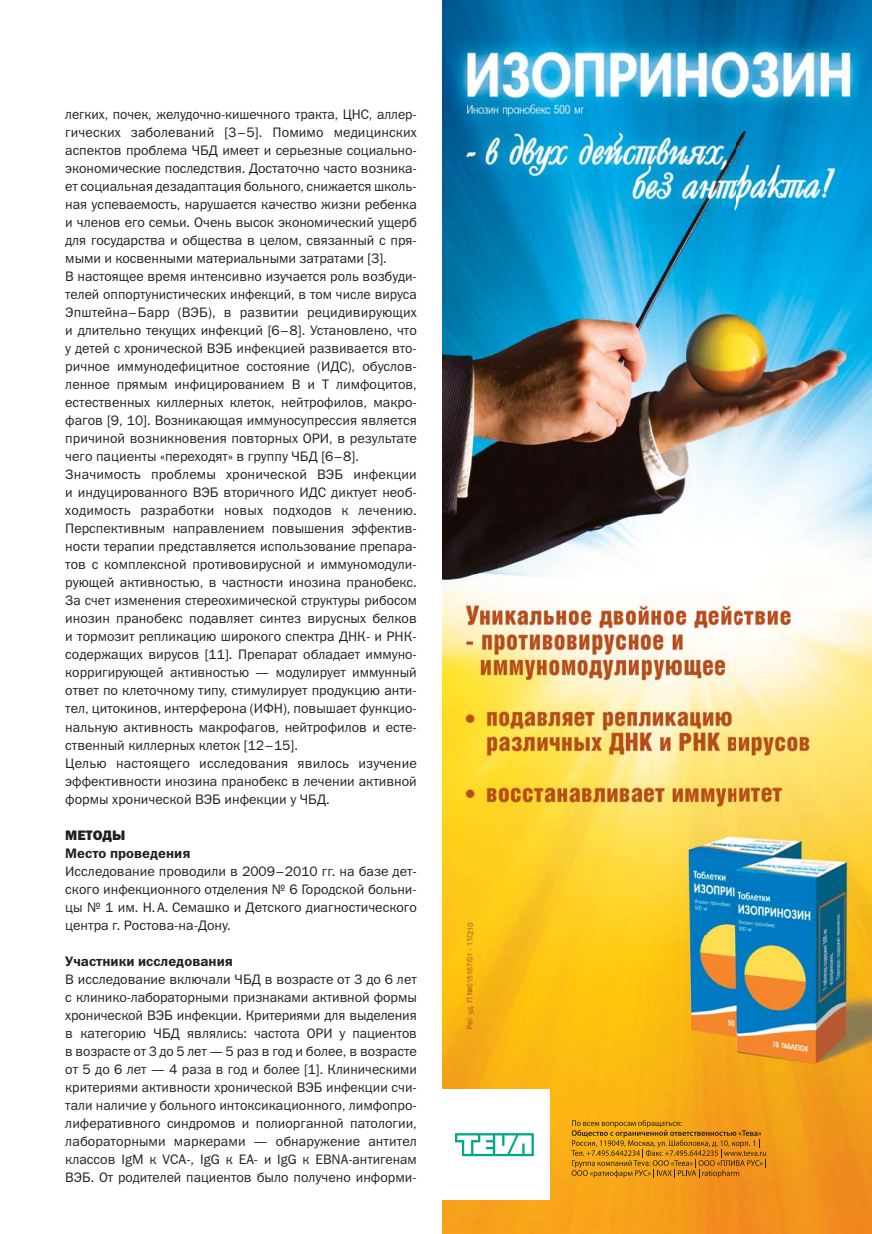
<style>
.page{position:relative;width:872px;height:1234px;background:#fff}
.page>*{position:absolute;margin:0;border:0;box-sizing:border-box;transform-origin:0 0}
.t1{font:13.8px/18px "Franklin Gothic Book C";color:#231f20;text-align:justify}
.t2{font:13.8px "Franklin Gothic Demi C";color:#231f20}
.t3{font:13.8px "Franklin Gothic Heavy C";color:#231f20}
</style>
<div class="page">
<img style="left:442px;top:0;width:430px;height:1233px">
<svg style="left:571px;top:1119px;width:195px;height:58px"></svg>
<div style="left:442px;top:1089px;width:107px;height:110px;background:#fff"></div>
<svg style="left:455px;top:1133px;width:79px;height:22px"></svg>
<p class="t1" style="left:65px;top:106px;width:353px;text-align:left">легких, почек, желудочно-кишечного тракта, ЦНС, аллер&shy;гических заболеваний [3–5]. Помимо медицинских аспектов проблема ЧБД имеет и серьезные социально&shy;экономические последствия. Достаточно часто возника&shy;ет социальная дезадаптация больного, снижается школь&shy;ная успеваемость, нарушается качество жизни ребенка и членов его семьи. Очень высок экономический ущерб для государства и общества в целом, связанный с пря&shy;мыми и косвенными материальными затратами [3].<br>В настоящее время интенсивно изучается роль возбуди&shy;телей оппортунистических инфекций, в том числе вируса Эпштейна–Барр (ВЭБ), в развитии рецидивирующих и длительно текущих инфекций [6–8]. Установлено, что у детей с хронической ВЭБ инфекцией развивается вто&shy;ричное иммунодефицитное состояние (ИДС), обуслов&shy;ленное прямым инфицированием В и Т лимфоцитов, естественных киллерных клеток, нейтрофилов, макро&shy;фагов [9, 10]. Возникающая иммуносупрессия является причиной возникновения повторных ОРИ, в результате чего пациенты «переходят» в группу ЧБД [6–8].<br>Значимость проблемы хронической ВЭБ инфекции и индуцированного ВЭБ вторичного ИДС диктует необ&shy;ходимость разработки новых подходов к лечению.<br>Перспективным направлением повышения эффектив&shy;ности терапии представляется использование препара&shy;тов с комплексной противовирусной и иммуномодули&shy;рующей активностью, в частности инозина пранобекс.<br>За счет изменения стереохимической структуры рибо сом инозин пранобекс подавляет синтез вирусных белков и тормозит репликацию широкого спектра ДНК- и РНК&shy;содержащих вирусов [11]. Препарат обладает иммуно&shy;корригирующей активностью — модулирует иммунный ответ по клеточному типу, стимулирует продукцию анти&shy;тел, цитокинов, интерферона (ИФН), повышает функцио&shy;нальную активность макрофагов, нейтрофилов и есте&shy;ственный киллерных клеток [12–15].<br>Целью настоящего исследования явилось изучение эффективности инозина пранобекс в лечении активной формы хронической ВЭБ инфекции у ЧБД.</p>
<p class="t3" style="left:65px;top:829px;width:62px">МЕТОДЫ</p>
<p class="t2" style="left:65px;top:847px;width:127px">Место проведения</p>
<p class="t1" style="left:65px;top:862px;width:353px">Исследование проводили в 2009–2010 гг. на базе дет&shy;ского инфекционного отделения № 6 Городской больни&shy;цы № 1 им. Н. А. Семашко и Детского диагностического центра г. Ростова-на-Дону.</p>
<p class="t2" style="left:65px;top:955px;width:169px">Участники исследования</p>
<p class="t1" style="left:65px;top:970px;width:353px">В исследование включали ЧБД в возрасте от 3 до 6 лет с клинико-лабораторными признаками активной формы хронической ВЭБ инфекции. Критериями для выделения в категорию ЧБД являлись: частота ОРИ у пациентов в возрасте от 3 до 5 лет — 5 раз в год и более, в возрасте от 5 до 6 лет — 4 раза в год и более [1]. Клиническими критериями активности хронической ВЭБ инфекции счи&shy;тали наличие у больного интоксикационного, лимфопро&shy;лиферативного синдромов и полиорганной патологии, лабораторными маркерами — обнаружение антител классов IgM к VCA-, IgG к EA- и IgG к EBNA-антигенам ВЭБ. От родителей пациентов было получено информи-</p>
</div>
